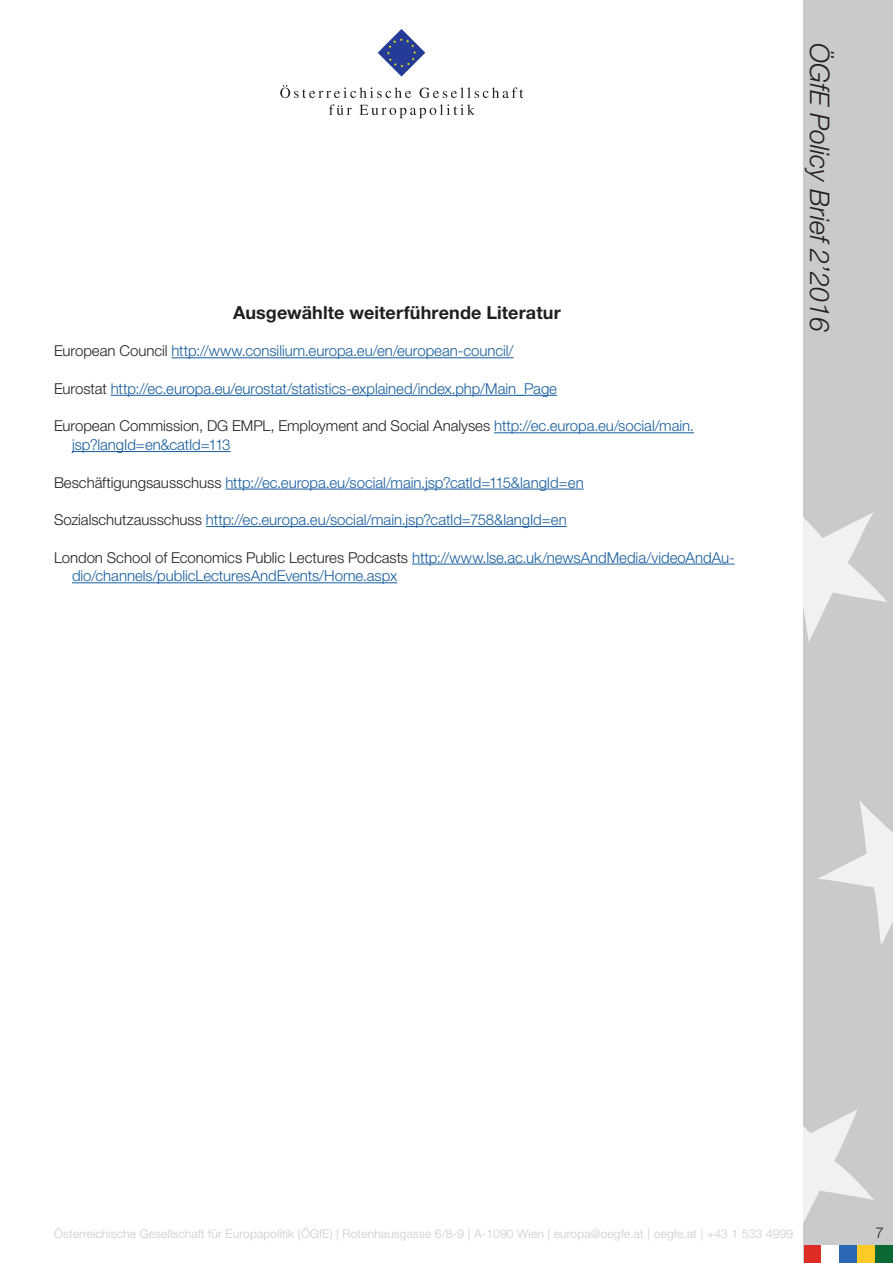
<style>
.page{position:relative;width:893px;height:1263px;background:#fff}
.page>*{position:absolute;margin:0;border:0;box-sizing:border-box;transform-origin:0 0}
.t1{font:italic 300 27px "Helvetica Neue LT Std";color:#231f20}
.Zwischenüberschrift{font:700 18px "Helvetica Neue LT Std";letter-spacing:.005em;color:#231f20}
.Literaturverzeichnis{font:300 15px/18.8px "Helvetica Neue LT Std";letter-spacing:-.005em;color:#175d9e}
.t2{font:300 15px "Helvetica Neue LT Std";color:#231f20}
.t3{font:300 12px "Helvetica Neue LT Std";letter-spacing:.015em;color:#c9cacc}
.s1{color:#231f20}
</style>
<div class="page">
<div style="left:804px;top:0;width:89px;height:1263px;background:#c9cacc"></div>
<svg style="left:804px;top:512px;width:83px;height:130px"></svg>
<svg style="left:818px;top:801px;width:75px;height:144px"></svg>
<svg style="left:804px;top:1110px;width:70px;height:111px"></svg>
<svg style="left:378px;top:29px;width:47px;height:48px"></svg>
<svg style="left:280px;top:85px;width:131px;height:13px"></svg>
<svg style="left:420px;top:87px;width:103px;height:11px"></svg>
<svg style="left:329px;top:104px;width:23px;height:11px"></svg>
<svg style="left:359px;top:104px;width:116px;height:14px"></svg>
<div style="left:857px;top:1245px;width:18px;height:18px;background:#fecb26"></div>
<div style="left:839px;top:1245px;width:18px;height:18px;background:#2b68b3"></div>
<div style="left:804px;top:1245px;width:17px;height:18px;background:#de2b26"></div>
<div style="left:875px;top:1245px;width:18px;height:18px;background:#0b6936"></div>
<div style="left:821px;top:1245px;width:18px;height:18px;background:#fff"></div>
<hr style="left:171px;top:357px;width:343px;height:1px;background:#175d9e">
<hr style="left:111px;top:395px;width:446px;height:1px;background:#175d9e">
<hr style="left:494px;top:432px;width:200px;height:1px;background:#175d9e">
<hr style="left:72px;top:451px;width:159px;height:1px;background:#175d9e">
<hr style="left:225px;top:489px;width:359px;height:1px;background:#175d9e">
<hr style="left:206px;top:526px;width:361px;height:1px;background:#175d9e">
<hr style="left:412px;top:564px;width:323px;height:1px;background:#175d9e">
<hr style="left:72px;top:582px;width:325px;height:1px;background:#175d9e">
<p class="Zwischenüberschrift" style="left:233px;top:301px;width:329px">Ausgewählte weiterführende Literatur</p>
<p class="Literaturverzeichnis" style="left:54px;top:341px;width:461px"><span class="s1">European Council</span> http://www.consilium.europa.eu/en/european-council/</p>
<p class="Literaturverzeichnis" style="left:54px;top:379px;width:505px"><span class="s1">Eurostat</span> http://ec.europa.eu/eurostat/statistics-explained/index.php/Main_Page</p>
<p class="Literaturverzeichnis" style="left:72px;top:416px;width:624px;text-indent:-18px"><span class="s1">European Commission, DG EMPL, Employment and Social Analyses</span> http://ec.europa.eu/social/main. jsp?langId=en&amp;catId=113</p>
<p class="Literaturverzeichnis" style="left:54px;top:472px;width:531px"><span class="s1">Beschäftigungsausschuss</span> http://ec.europa.eu/social/main.jsp?catId=115&amp;langId=en</p>
<p class="Literaturverzeichnis" style="left:54px;top:510px;width:514px"><span class="s1">Sozialschutzausschuss</span> http://ec.europa.eu/social/main.jsp?catId=758&amp;langId=en</p>
<p class="Literaturverzeichnis" style="left:72px;top:547px;width:664px;text-indent:-18px"><span class="s1">London School of Economics Public Lectures Podcasts</span> http://www.lse.ac.uk/newsAndMedia/videoAndAu&shy;dio/channels/publicLecturesAndEvents/Home.aspx</p>
<h1 class="t1" style="left:836px;top:43px;width:290px;rotate:90deg">ÖGfE Policy Brief 2’2016</h1>
<p class="t3" style="left:54px;top:1226px;width:741px">Österreichische Gesellschaft für Europapolitik (ÖGfE) | Rotenhausgasse 6/8-9 | A-1090 Wien | europa@oegfe.at | oegfe.at | +43 1 533 4999</p>
<p class="t2" style="left:875px;top:1223px;width:10px">7</p>
</div>
